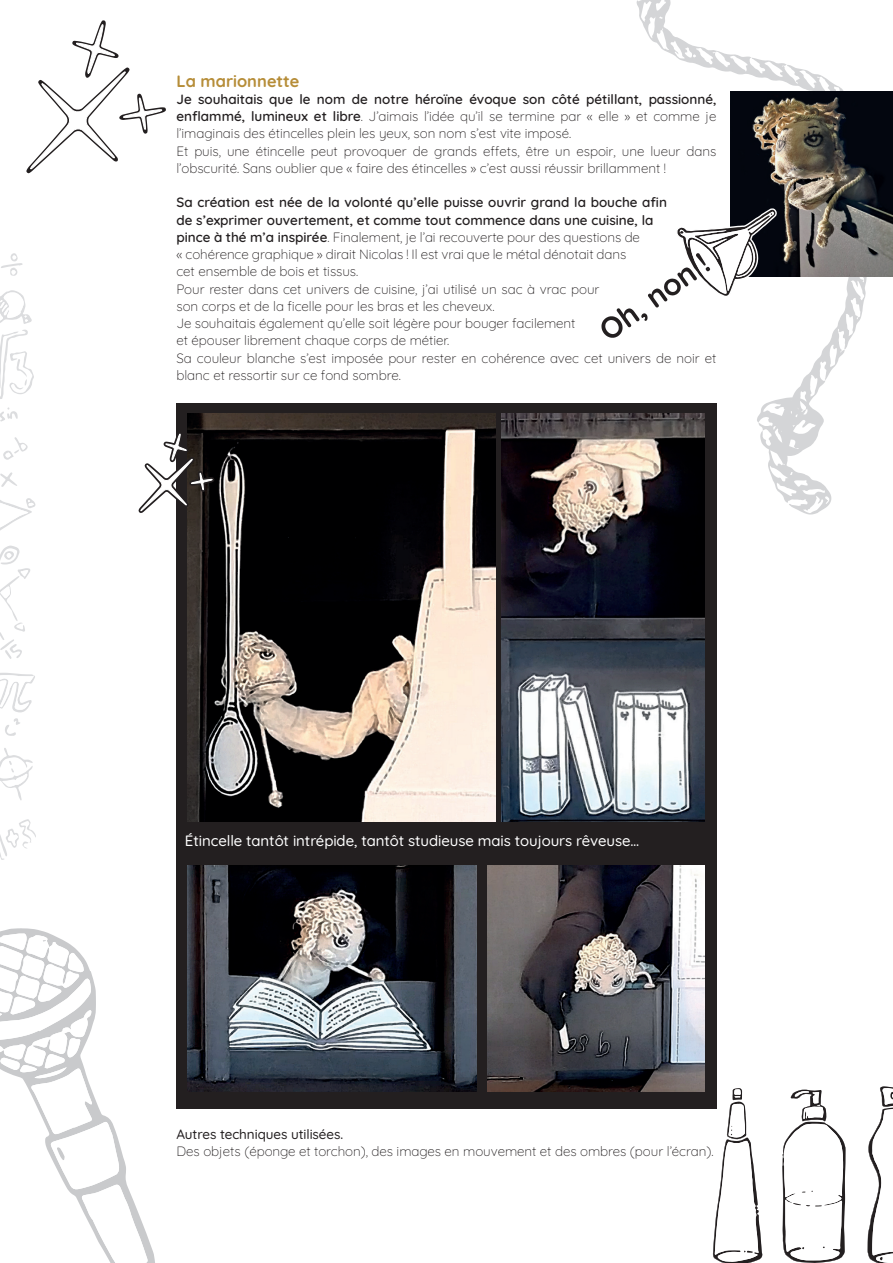
<style>
.page{position:relative;width:893px;height:1263px;background:#fff}
.page>*{position:absolute;margin:0;border:0;box-sizing:border-box;transform-origin:0 0}
.t1{font:700 16.5px "Quicksand";color:#b68d38}
.t2{font:500 15px "Quicksand";letter-spacing:-.005em;color:#fff}
.t3{font:300 13.5px/17.2px "Quicksand";letter-spacing:-.005em;color:#231f20}
.t4{font:500 13.5px "Quicksand";letter-spacing:-.005em;color:#231f20}
.s1{font-weight:600}
</style>
<div class="page">
<svg style="left:636px;top:0;width:208px;height:208px"></svg>
<div style="left:176px;top:403px;width:540px;height:705px;background:#231f20"></div>
<img style="left:731px;top:91px;width:162px;height:185px">
<img style="left:188px;top:413px;width:307px;height:409px">
<img style="left:501px;top:413px;width:204px;height:409px">
<svg style="left:138px;top:429px;width:80px;height:173px"></svg>
<svg style="left:26px;top:20px;width:140px;height:154px"></svg>
<img style="left:487px;top:865px;width:218px;height:226px">
<img style="left:188px;top:865px;width:288px;height:226px">
<svg style="left:0;top:928px;width:148px;height:335px"></svg>
<svg style="left:0;top:253px;width:36px;height:607px"></svg>
<svg style="left:710px;top:1084px;width:183px;height:179px"></svg>
<svg style="left:601px;top:208px;width:266px;height:307px"></svg>
<p class="t1" style="left:176px;top:68px;width:125px">La marionnette</p>
<p class="t3" style="left:176px;top:89px;width:542px"><span class="s1">Je souhaitais que le nom de notre héroïne évoque son côté pétillant, passionné, enflammé, lumineux et libre</span>. J’aimais l’idée qu’il se termine par « elle » et comme je l’imaginais des étincelles plein les yeux, son nom s’est vite imposé.<br>Et puis, une étincelle peut provoquer de grands effets, être un espoir, une lueur dans l’obscurité. Sans oublier que « faire des étincelles » c’est aussi réussir brillamment !</p>
<p class="t3" style="left:176px;top:193px;width:542px"><span class="s1">Sa création est née de la volonté qu’elle puisse ouvrir grand la bouche afin<br>de s’exprimer ouvertement, et comme tout commence dans une cuisine, la<br>pince à thé m’a inspirée</span>. Finalement, je l’ai recouverte pour des questions de<br>« cohérence graphique » dirait Nicolas ! Il est vrai que le métal dénotait dans<br>cet ensemble de bois et tissus.<br>Pour rester dans cet univers de cuisine, j’ai utilisé un sac à vrac pour<br>son corps et de la ficelle pour les bras et les cheveux.<br>Je souhaitais également qu’elle soit légère pour bouger facilement<br>et épouser librement chaque corps de métier.<br>Sa couleur blanche s’est imposée pour rester en cohérence avec cet univers de noir et blanc et ressortir sur ce fond sombre.</p>
<p class="t2" style="left:185px;top:829px;width:456px">Étincelle tantôt intrépide, tantôt studieuse mais toujours rêveuse…</p>
<p class="t4" style="left:176px;top:1124px;width:168px">Autres techniques utilisées.</p>
<p class="t3" style="left:176px;top:1141px;width:539px">Des objets (éponge et torchon), des images en mouvement et des ombres (pour l’écran).</p>
</div>
